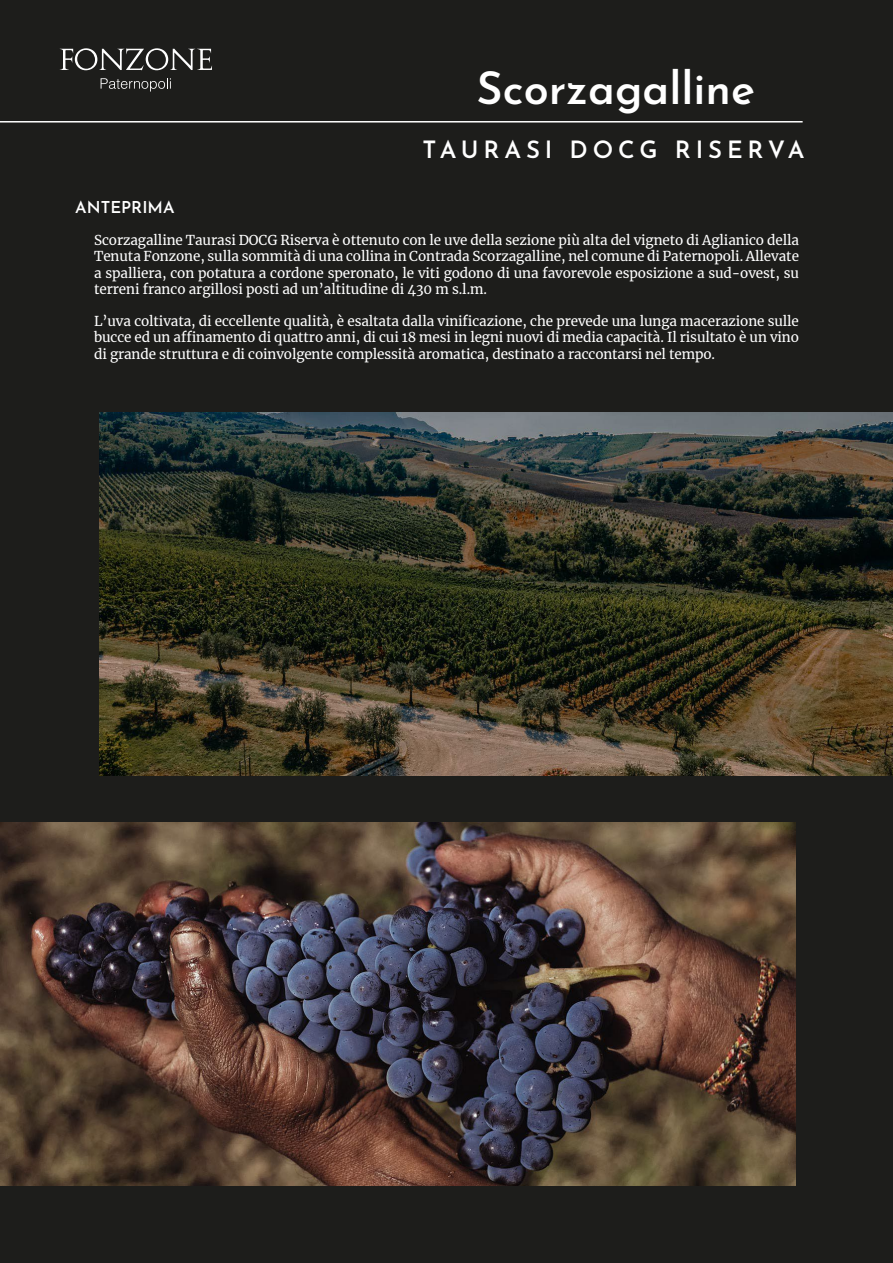
<style>
.page{position:relative;width:893px;height:1263px;background:#1d1d1b}
.page>*{position:absolute;margin:0;border:0;box-sizing:border-box;transform-origin:0 0}
.t1{font:100 45px "Josefin Sans";color:#fff}
.t2{font:100 24px "Josefin Sans";letter-spacing:.2em;color:#fff}
.t3{font:100 16.5px "Josefin Sans";color:#fff}
.t4{font:13.5px/16.2px "Merriweather";letter-spacing:-.01em;color:#fff;text-align:justify}
</style>
<div class="page">
<img style="left:99px;top:413px;width:794px;height:362px">
<hr style="left:0;top:121px;width:803px;height:2px;background:#fff">
<img style="left:0;top:823px;width:795px;height:362px">
<svg style="left:59px;top:48px;width:153px;height:22px"></svg>
<svg style="left:101px;top:78px;width:70px;height:14px"></svg>
<p class="t3" style="left:75px;top:195px;width:101px">ANTEPRIMA</p>
<h1 class="t1" style="left:477px;top:55px;width:280px">Scorzagalline</h1>
<h2 class="t2" style="left:422px;top:132px;width:383px">TAURASI DOCG RISERVA</h2>
<p class="t4" style="left:94px;top:232px;width:706px">Scorzagalline Taurasi DOCG Riserva è ottenuto con le uve della sezione più alta del vigneto di Aglianico della Tenuta Fonzone, sulla sommità di una collina in Contrada Scorzagalline, nel comune di Paternopoli. Allevate a spalliera, con potatura a cordone speronato, le viti godono di una favorevole esposizione a sud-ovest, su terreni franco argillosi posti ad un’altitudine di 430 m s.l.m.</p>
<p class="t4" style="left:94px;top:313px;width:706px">L’uva coltivata, di eccellente qualità, è esaltata dalla vinificazione, che prevede una lunga macerazione sulle bucce ed un affinamento di quattro anni, di cui 18 mesi in legni nuovi di media capacità. Il risultato è un vino di grande struttura e di coinvolgente complessità aromatica, destinato a raccontarsi nel tempo.</p>
</div>
